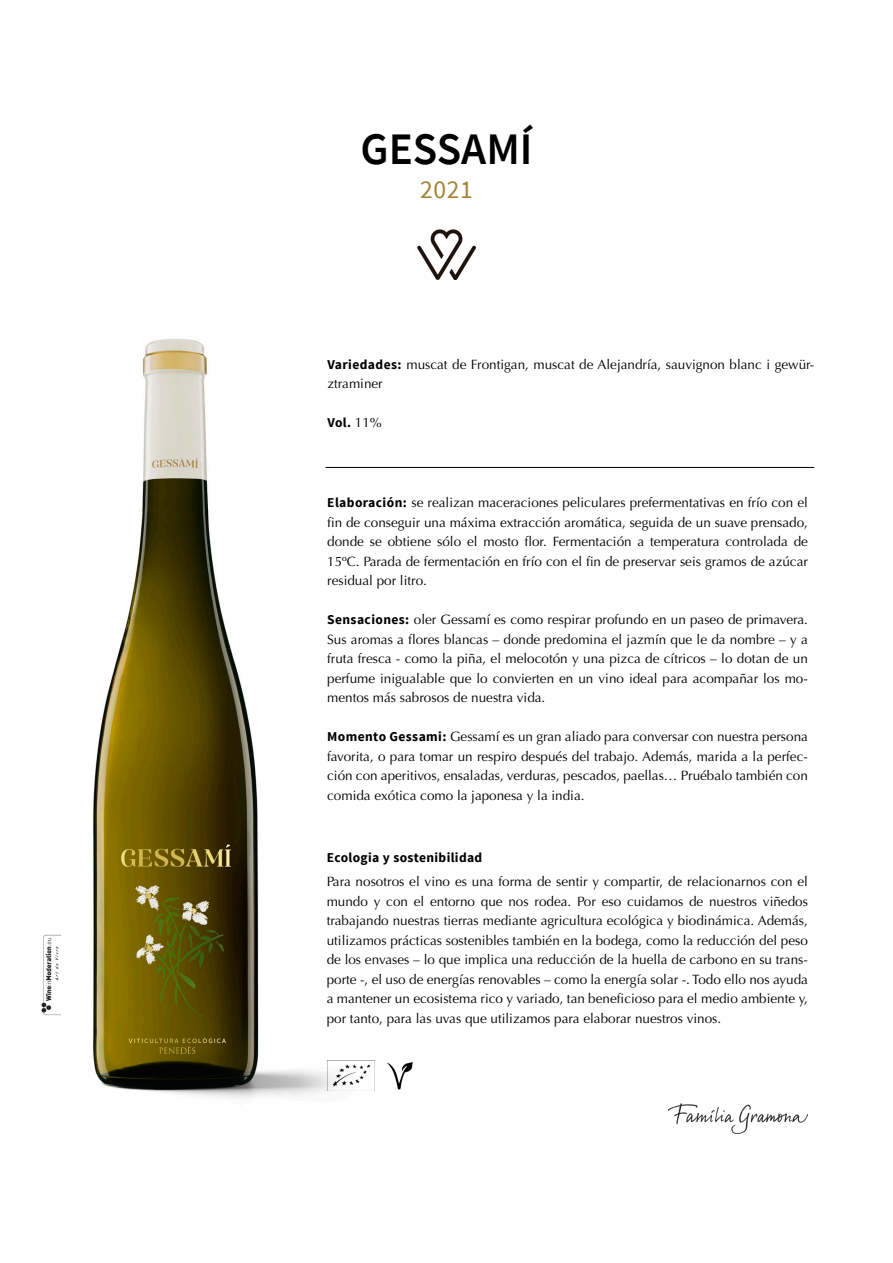
<style>
.page{position:relative;width:893px;height:1263px;background:#fff}
.page>*{position:absolute;margin:0;border:0;box-sizing:border-box;transform-origin:0 0}
.t1{font:600 45px "Source Sans Pro";color:#000001}
.t2{font:25.5px "Source Sans Pro";color:#a68235}
.t3{font:13.5px/19.5px "Optima";color:#000001;text-align:justify}
.t4{font:700 13.5px "Source Sans Pro";letter-spacing:.025em;color:#000001}
.s1{font-family:"Source Sans Pro";font-weight:700}
.s2{font-family:"Optima";font-weight:400}
</style>
<div class="page">
<img style="left:93px;top:338px;width:279px;height:761px">
<hr style="left:326px;top:467px;width:488px;height:1px;background:#000001">
<img style="left:41px;top:934px;width:20px;height:81px">
<img style="left:668px;top:1103px;width:140px;height:30px">
<img style="left:327px;top:1060px;width:47px;height:30px">
<img style="left:388px;top:1062px;width:25px;height:28px">
<img style="left:417px;top:229px;width:59px;height:50px">
<p class="t1" style="left:360px;top:120px;width:174px">GESSAMÍ</p>
<p class="t2" style="left:420px;top:174px;width:54px">2021</p>
<p class="t3" style="left:327px;top:354px;width:488px"><span class="s1">Variedades:</span> muscat de Frontigan, muscat de Alejandría, sauvignon blanc i gewür&shy;ztraminer</p>
<p class="t4" style="left:327px;top:414px;width:56px">Vol. <span class="s2">11%</span></p>
<p class="t3" style="left:327px;top:493px;width:482px"><span class="s1">Elaboración:</span> se realizan maceraciones peliculares prefermentativas en frío con el fin de conseguir una máxima extracción aromática, seguida de un suave prensado, donde se obtiene sólo el mosto flor. Fermentación a temperatura controlada de 15ºC. Parada de fermentación en frío con el fin de preservar seis gramos de azúcar residual por litro.</p>
<p class="t3" style="left:327px;top:610px;width:482px"><span class="s1">Sensaciones:</span> oler Gessamí es como respirar profundo en un paseo de primavera.<br>Sus aromas a flores blancas – donde predomina el jazmín que le da nombre – y a fruta fresca - como la piña, el melocotón y una pizca de cítricos – lo dotan de un perfume inigualable que lo convierten en un vino ideal para acompañar los mo&shy;mentos más sabrosos de nuestra vida.</p>
<p class="t3" style="left:327px;top:727px;width:482px"><span class="s1">Momento Gessami:</span> Gessamí es un gran aliado para conversar con nuestra persona favorita, o para tomar un respiro después del trabajo. Además, marida a la perfec&shy;ción con aperitivos, ensaladas, verduras, pescados, paellas… Pruébalo también con comida exótica como la japonesa y la india.</p>
<p class="t4" style="left:327px;top:849px;width:157px">Ecologia y sostenibilidad</p>
<p class="t3" style="left:327px;top:872px;width:483px">Para nosotros el vino es una forma de sentir y compartir, de relacionarnos con el mundo y con el entorno que nos rodea. Por eso cuidamos de nuestros viñedos trabajando nuestras tierras mediante agricultura ecológica y biodinámica. Además, utilizamos prácticas sostenibles también en la bodega, como la reducción del peso de los envases – lo que implica una reducción de la huella de carbono en su trans&shy;porte -, el uso de energías renovables – como la energía solar -. Todo ello nos ayuda a mantener un ecosistema rico y variado, tan beneficioso para el medio ambiente y, por tanto, para las uvas que utilizamos para elaborar nuestros vinos.</p>
</div>
